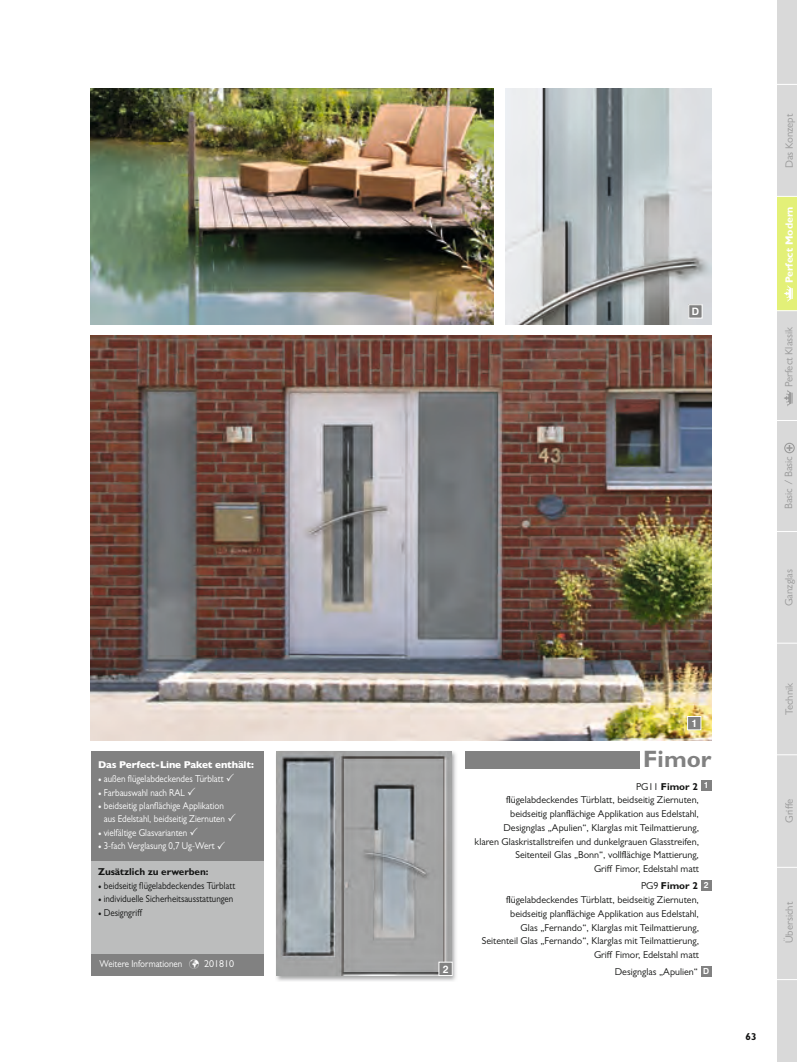
<style>
.page{position:relative;width:797px;height:1062px;background:#fff}
.page>*{position:absolute;margin:0;border:0;box-sizing:border-box;transform-origin:0 0}
.t1{font:700 23.75px "Gill Sans MT Std";color:#818181}
.t2{font:10.62px "Gill Sans MT Std";color:#999}
.t3{font:700 10.62px "Gill Sans MT Std";letter-spacing:-.005em;color:#fff}
.t4{font:10px "Gill Sans MT Std";color:#131413}
.t5{font:10px/12.5px "Gill Sans MT Std";color:#fff;text-align:center;scale:.9 1}
.t6{font:10px "Gill Sans MT Std";color:#131413;scale:.9 1}
.t7{font:700 10px "Gill Sans MT Std";letter-spacing:-.01em;color:#131413}
.t8{font:800 10px "Gill Sans MT Std";letter-spacing:-.015em;color:#fff}
.t9{font:500 10px "Europa Gro SBOP";color:#fff}
.s1{font-family:"Minion Pro"}
.s2{font-weight:400}
.s3{font-family:"Europa Gro SBOP";font-weight:500;font-size:8.25px;color:#fff}
</style>
<div class="page">
<img style="left:91px;top:336px;width:620px;height:405px">
<img style="left:505px;top:89px;width:206px;height:235px">
<img style="left:91px;top:89px;width:403px;height:235px">
<div style="left:688px;top:305px;width:14px;height:13px;background:#818181"></div>
<div style="left:688px;top:304px;width:14px;height:14px;border:1px solid #fff"></div>
<div style="left:687px;top:716px;width:13px;height:13px;background:#818181"></div>
<div style="left:687px;top:716px;width:14px;height:14px;border:1px solid #fff"></div>
<div style="left:700px;top:780px;width:11px;height:10px;background:#818181"></div>
<div style="left:700px;top:879px;width:11px;height:11px;background:#818181"></div>
<div style="left:700px;top:966px;width:11px;height:10px;background:#818181"></div>
<img style="left:276px;top:751px;width:180px;height:230px">
<img style="left:276px;top:751px;width:175px;height:224px">
<div style="left:464px;top:751px;width:175px;height:17px;background:#818181"></div>
<div style="left:439px;top:962px;width:13px;height:13px;background:#818181"></div>
<div style="left:438px;top:961px;width:14px;height:14px;border:1px solid #fff"></div>
<div style="left:91px;top:751px;width:173px;height:114px;background:#818181"></div>
<div style="left:91px;top:861px;width:173px;height:92px;background:#bcbdbd"></div>
<div style="left:91px;top:953px;width:173px;height:22px;background:#818181"></div>
<div style="left:776px;top:0;width:20px;height:1061px;background:#d9d9d9"></div>
<svg style="left:786px;top:445px;width:6px;height:6px"></svg>
<div style="left:784px;top:443px;width:10px;height:10px;border:1px solid #999;border-radius:50%"></div>
<div style="left:776px;top:196px;width:20px;height:115px;background:#e3f078"></div>
<svg style="left:784px;top:390px;width:8px;height:16px"></svg>
<svg style="left:784px;top:285px;width:8px;height:17px"></svg>
<svg style="left:776px;top:196px;width:20px;height:1px"></svg>
<svg style="left:776px;top:84px;width:20px;height:1px"></svg>
<svg style="left:776px;top:310px;width:20px;height:1px"></svg>
<svg style="left:776px;top:420px;width:20px;height:1px"></svg>
<svg style="left:776px;top:531px;width:20px;height:1px"></svg>
<svg style="left:776px;top:643px;width:20px;height:1px"></svg>
<svg style="left:776px;top:754px;width:20px;height:1px"></svg>
<svg style="left:776px;top:867px;width:20px;height:1px"></svg>
<svg style="left:776px;top:979px;width:20px;height:1px"></svg>
<p class="t8" style="left:98px;top:758px;width:157px">Das Perfect-Line Paket enthält:</p>
<p class="t5" style="left:98px;top:772px;width:141px"><span class="s1">•</span> außen flügelabdeckendes türblatt</p>
<p class="t5" style="left:98px;top:785px;width:98px"><span class="s1">•</span> Farbauswahl nach rAL</p>
<p class="t5" style="left:98px;top:799px;width:142px"><span class="s1">•</span> beidseitig planflächige Applikation aus Edelstahl, beidseitig Ziernuten</p>
<p class="t5" style="left:98px;top:825px;width:100px"><span class="s1">•</span> vielfältige Glasvarianten</p>
<p class="t5" style="left:98px;top:839px;width:131px"><span class="s1">•</span> 3-fach Verglasung 0,7 Ug-Wert</p>
<p class="t7" style="left:98px;top:865px;width:112px">Zusätzlich zu erwerben:</p>
<p class="t6" style="left:98px;top:879px;width:154px"><span class="s1">•</span> beidseitig flügelabdeckendes türblatt</p>
<p class="t6" style="left:98px;top:893px;width:152px"><span class="s1">•</span> individuelle Sicherheitsausstattungen</p>
<p class="t6" style="left:98px;top:906px;width:50px"><span class="s1">•</span> Designgriff</p>
<p class="t5" style="left:99px;top:957px;width:151px">Weitere Informationen ✓ 201810</p>
<p class="t9" style="left:691px;top:305px;width:9px">D</p>
<p class="t9" style="left:442px;top:962px;width:7px">2</p>
<p class="t9" style="left:691px;top:717px;width:7px">1</p>
<h1 class="t1" style="left:643px;top:744px;width:70px">Fimor</h1>
<p class="t7" style="left:636px;top:780px;width:74px"><span class="s2">PG11</span> Fimor 2 <span class="s3">1</span></p>
<p class="t4" style="left:506px;top:794px;width:194px">flügelabdeckendes türblatt, beidseitig Ziernuten,</p>
<p class="t4" style="left:510px;top:808px;width:190px">beidseitig planflächige Applikation aus Edelstahl,</p>
<p class="t4" style="left:503px;top:821px;width:197px">Designglas „Apulien“, Klarglas mit teilmattierung,</p>
<p class="t4" style="left:474px;top:835px;width:226px">klaren Glaskristallstreifen und dunkelgrauen Glasstreifen,</p>
<p class="t4" style="left:515px;top:849px;width:185px">Seitenteil Glas „Bonn“, vollflächige Mattierung,</p>
<p class="t4" style="left:594px;top:863px;width:106px">Griff Fimor, Edelstahl matt</p>
<p class="t7" style="left:641px;top:879px;width:69px"><span class="s2">PG9</span> Fimor 2 <span class="s3">2</span></p>
<p class="t4" style="left:506px;top:894px;width:194px">flügelabdeckendes türblatt, beidseitig Ziernuten,</p>
<p class="t4" style="left:510px;top:907px;width:190px">beidseitig planflächige Applikation aus Edelstahl,</p>
<p class="t4" style="left:520px;top:921px;width:180px">Glas „Fernando“, Klarglas mit teilmattierung,</p>
<p class="t4" style="left:481px;top:935px;width:219px">Seitenteil Glas „Fernando“, Klarglas mit teilmattierung,</p>
<p class="t4" style="left:594px;top:949px;width:106px">Griff Fimor, Edelstahl matt</p>
<p class="t4" style="left:614px;top:966px;width:96px">Designglas „Apulien“ <span class="s3">D</span></p>
<p class="t2" style="left:782px;top:168px;width:56px;rotate:-90deg">Das Konzept</p>
<p class="t3" style="left:782px;top:283px;width:78px;rotate:-90deg">Perfect Modern</p>
<p class="t2" style="left:782px;top:387px;width:62px;rotate:-90deg">Perfect Klassik</p>
<p class="t2" style="left:782px;top:509px;width:55px;rotate:-90deg">Basic / Basic</p>
<p class="t2" style="left:782px;top:606px;width:39px;rotate:-90deg">Ganzglas</p>
<p class="t2" style="left:782px;top:715px;width:34px;rotate:-90deg">technik</p>
<p class="t2" style="left:782px;top:823px;width:26px;rotate:-90deg">Griffe</p>
<p class="t2" style="left:782px;top:943px;width:43px;rotate:-90deg">übersicht</p>
<p class="t7" style="left:745px;top:1030px;width:13px">63</p>
</div>
